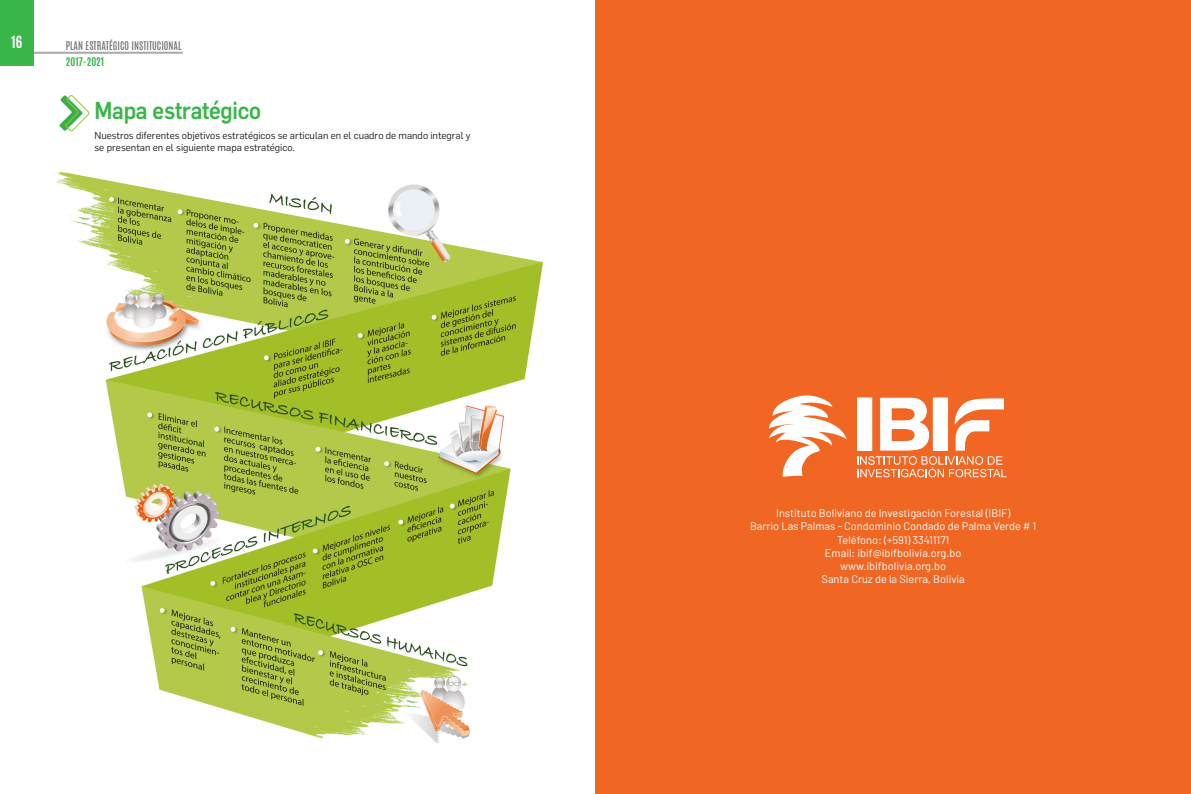
<style>
.page{position:relative;width:1191px;height:794px;background:#fff}
.page>*{position:absolute;margin:0;border:0;box-sizing:border-box;transform-origin:0 0}
.t1{font:500 24px "Flama";letter-spacing:-.01em;color:#3ab54a;scale:.9 1}
.t2{font:700 14px "Antonio";color:#fff}
.t3{font:11px "Barlow";color:#fff}
.t4{font:10px/12px "Flama";color:#231f20}
.t5{font:10px "Antonio";color:#6c6d70}
.t6{font:700 10px "Antonio";color:#3ab54a}
</style>
<div class="page">
<hr style="left:29px;top:52px;width:154px;height:2px;background:#a8a9ad">
<div style="left:0;top:0;width:33px;height:65px;background:#3ab54a"></div>
<svg style="left:59px;top:95px;width:31px;height:37px"></svg>
<img style="left:57px;top:173px;width:485px;height:569px">
<div style="left:595px;top:0;width:596px;height:794px;background:#f06623"></div>
<svg style="left:768px;top:395px;width:79px;height:82px"></svg>
<svg style="left:857px;top:397px;width:149px;height:80px"></svg>
<p class="t2" style="left:11px;top:31px;width:13px">16</p>
<p class="t5" style="left:66px;top:38px;width:117px">PLAN ESTRATÉGICO INSTITUCIONAL</p>
<p class="t6" style="left:66px;top:54px;width:40px">2017-2021</p>
<p class="t1" style="left:94px;top:93px;width:186px">Mapa estratégico</p>
<p class="t4" style="left:94px;top:128px;width:378px">Nuestros diferentes objetivos estratégicos se articulan en el cuadro de mando integral y se presentan en el siguiente mapa estratégico.</p>
<p class="t3" style="left:776px;top:506px;width:236px">Instituto Boliviano de Investigación Forestal (IBIF)</p>
<p class="t3" style="left:750px;top:519px;width:288px">Barrio Las Palmas - Condominio Condado de Palma Verde # 1</p>
<p class="t3" style="left:837px;top:533px;width:114px">Teléfono: (+591) 33411171</p>
<p class="t3" style="left:825px;top:546px;width:138px">Email: ibif@ibifbolivia.org.bo</p>
<p class="t3" style="left:840px;top:559px;width:107px">www.ibifbolivia.org.bo</p>
<p class="t3" style="left:821px;top:572px;width:145px">Santa Cruz de la Sierra, Bolivia</p>
</div>
